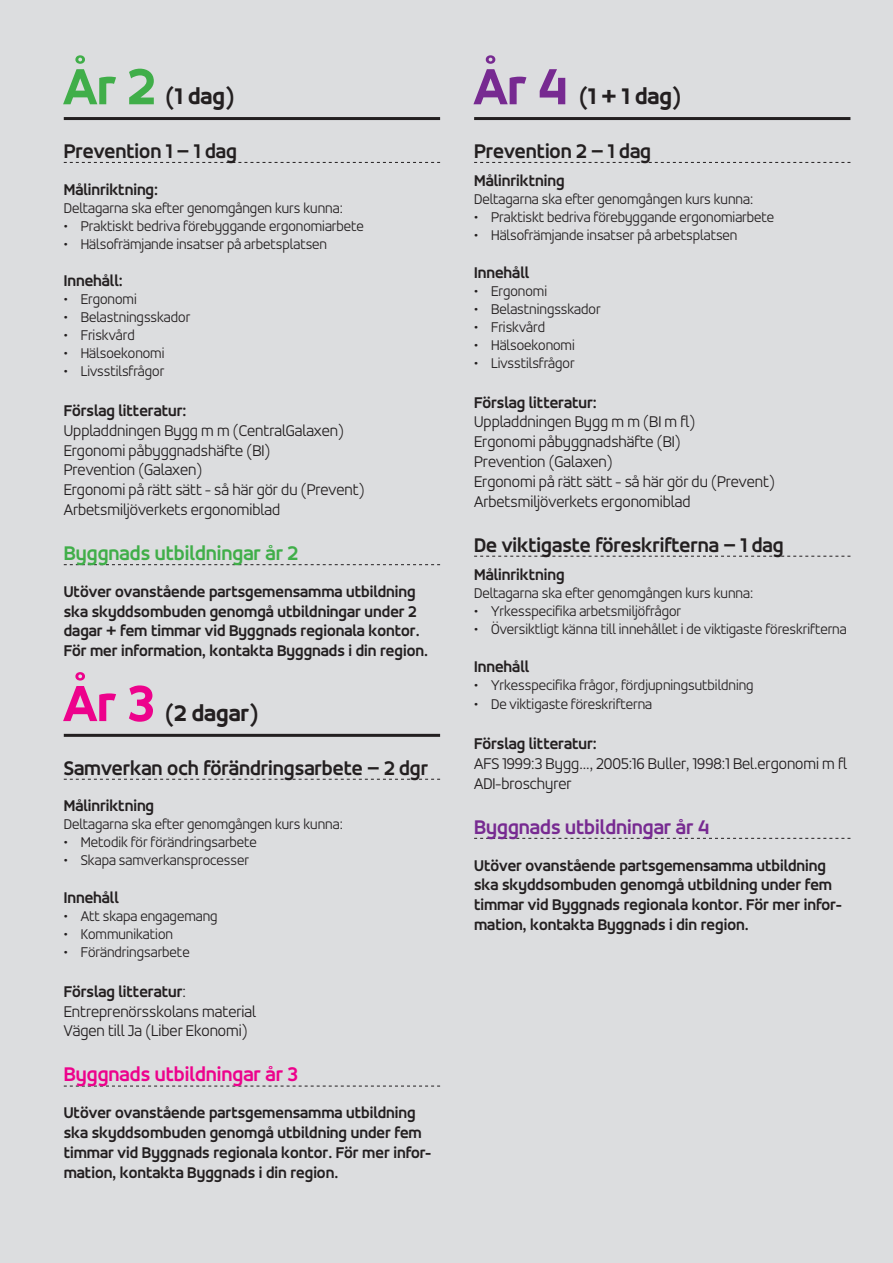
<style>
.page{position:relative;width:893px;height:1263px;background:#dcdddf}
.page>*{position:absolute;margin:0;border:0;box-sizing:border-box;transform-origin:0 0}
.År{font:800 54px "Accord Alt";color:#40ae49}
.År-2{font:800 54px "Accord Alt";color:#ed028c}
.År-3{font:800 54px "Accord Alt";color:#772a91}
.År-4{font:800 24px "Accord Alt";color:#231f20}
.Kurs{font:700 21px "Accord Alt";color:#231f20}
.Kurs-2{font:700 21px "Accord Alt";color:#40ae49}
.Kurs-3{font:700 21px "Accord Alt";color:#ed028c}
.Kurs-4{font:700 21px "Accord Alt";color:#772a91}
.Mellis{font:700 16.5px/19.8px "Accord Alt";color:#231f20}
.t1{font:300 16.5px "Accord Alt";color:#231f20}
.År-5{font:700 16.5px/19.8px "Accord Alt";color:#231f20}
.bröd{font:300 15px "Accord Alt";color:#231f20}
.s1{font-weight:300}
</style>
<div class="page">
<hr style="left:64px;top:117px;width:376px;height:3px;background:#231f20">
<svg style="left:64px;top:162px;width:376px;height:1px"></svg>
<svg style="left:64px;top:564px;width:376px;height:1px"></svg>
<hr style="left:64px;top:734px;width:376px;height:3px;background:#231f20">
<svg style="left:64px;top:779px;width:376px;height:1px"></svg>
<svg style="left:64px;top:1086px;width:376px;height:1px"></svg>
<hr style="left:474px;top:117px;width:376px;height:3px;background:#231f20">
<svg style="left:474px;top:162px;width:376px;height:1px"></svg>
<svg style="left:474px;top:556px;width:376px;height:1px"></svg>
<svg style="left:474px;top:838px;width:376px;height:1px"></svg>
<p class="År" style="left:64px;top:55px;width:93px">År 2</p>
<p class="År-4" style="left:166px;top:83px;width:70px">(1 dag)</p>
<p class="Kurs" style="left:64px;top:139px;width:175px">Prevention 1 – 1 dag</p>
<p class="Mellis" style="left:64px;top:179px;width:96px">Målinriktning:</p>
<p class="bröd" style="left:64px;top:199px;width:281px">Deltagarna ska efter genomgången kurs kunna:</p>
<p class="bröd" style="left:64px;top:217px;width:302px">• Praktiskt bedriva förebyggande ergonomiarbete</p>
<p class="bröd" style="left:64px;top:235px;width:265px">• Hälsofrämjande insatser på arbetsplatsen</p>
<p class="Mellis" style="left:64px;top:271px;width:60px">Innehåll:</p>
<p class="bröd" style="left:64px;top:291px;width:74px">• Ergonomi</p>
<p class="bröd" style="left:64px;top:309px;width:128px">• Belastningsskador</p>
<p class="bröd" style="left:64px;top:327px;width:72px">• Friskvård</p>
<p class="bröd" style="left:64px;top:345px;width:102px">• Hälsoekonomi</p>
<p class="bröd" style="left:64px;top:363px;width:102px">• Livsstilsfrågor</p>
<p class="År-5" style="left:64px;top:401px;width:124px">Förslag litteratur:</p>
<p class="t1" style="left:64px;top:421px;width:282px">Uppladdningen Bygg m m (CentralGalaxen)</p>
<p class="t1" style="left:64px;top:441px;width:208px">Ergonomi påbyggnadshäfte (BI)</p>
<p class="t1" style="left:64px;top:460px;width:140px">Prevention (Galaxen)</p>
<p class="t1" style="left:64px;top:480px;width:302px">Ergonomi på rätt sätt - så här gör du (Prevent)</p>
<p class="t1" style="left:64px;top:500px;width:218px">Arbetsmiljöverkets ergonomiblad</p>
<p class="Kurs-2" style="left:64px;top:541px;width:236px">Byggnads utbildningar år 2</p>
<p class="År-5" style="left:64px;top:581px;width:366px">Utöver ovanstående partsgemensamma utbildning ska skyddsombuden genomgå utbildningar under 2 dagar + fem timmar vid Byggnads regionala kontor.<br>För mer information, kontakta Byggnads i din region.</p>
<p class="År-2" style="left:64px;top:672px;width:92px">År 3</p>
<p class="År-4" style="left:165px;top:699px;width:95px">(2 dagar)</p>
<p class="Kurs" style="left:64px;top:755px;width:366px">Samverkan och förändringsarbete – 2 dgr</p>
<p class="Mellis" style="left:64px;top:796px;width:92px">Målinriktning</p>
<p class="bröd" style="left:64px;top:816px;width:281px">Deltagarna ska efter genomgången kurs kunna:</p>
<p class="bröd" style="left:64px;top:834px;width:195px">• Metodik för förändringsarbete</p>
<p class="bröd" style="left:64px;top:852px;width:187px">• Skapa samverkansprocesser</p>
<p class="Mellis" style="left:64px;top:888px;width:56px">Innehåll</p>
<p class="bröd" style="left:64px;top:908px;width:155px">• Att skapa engagemang</p>
<p class="bröd" style="left:64px;top:926px;width:111px">• Kommunikation</p>
<p class="bröd" style="left:64px;top:944px;width:127px">• Förändringsarbete</p>
<p class="År-5" style="left:64px;top:981px;width:124px">Förslag litteratur<span class="s1">:</span></p>
<p class="t1" style="left:64px;top:1002px;width:194px">Entreprenörsskolans material</p>
<p class="t1" style="left:64px;top:1021px;width:185px">Vägen till Ja (Liber Ekonomi)</p>
<p class="Kurs-3" style="left:64px;top:1062px;width:235px">Byggnads utbildningar år 3</p>
<p class="Mellis" style="left:64px;top:1103px;width:369px">Utöver ovanstående partsgemensamma utbildning ska skyddsombuden genomgå utbildning under fem timmar vid Byggnads regionala kontor. För mer infor&shy;mation, kontakta Byggnads i din region.</p>
<p class="År-3" style="left:474px;top:55px;width:94px">År 4</p>
<p class="År-4" style="left:579px;top:83px;width:104px">(1 + 1 dag)</p>
<p class="Kurs" style="left:474px;top:139px;width:178px">Prevention 2 – 1 dag</p>
<p class="Mellis" style="left:474px;top:171px;width:92px">Målinriktning</p>
<p class="bröd" style="left:474px;top:190px;width:281px">Deltagarna ska efter genomgången kurs kunna:</p>
<p class="bröd" style="left:474px;top:208px;width:302px">• Praktiskt bedriva förebyggande ergonomiarbete</p>
<p class="bröd" style="left:474px;top:226px;width:265px">• Hälsofrämjande insatser på arbetsplatsen</p>
<p class="Mellis" style="left:474px;top:263px;width:56px">Innehåll</p>
<p class="bröd" style="left:474px;top:282px;width:74px">• Ergonomi</p>
<p class="bröd" style="left:474px;top:300px;width:128px">• Belastningsskador</p>
<p class="bröd" style="left:474px;top:318px;width:72px">• Friskvård</p>
<p class="bröd" style="left:474px;top:336px;width:102px">• Hälsoekonomi</p>
<p class="bröd" style="left:474px;top:354px;width:102px">• Livsstilsfrågor</p>
<p class="År-5" style="left:474px;top:392px;width:124px">Förslag litteratur:</p>
<p class="t1" style="left:474px;top:412px;width:223px">Uppladdningen Bygg m m (BI m fl)</p>
<p class="t1" style="left:474px;top:432px;width:208px">Ergonomi påbyggnadshäfte (BI)</p>
<p class="t1" style="left:474px;top:452px;width:140px">Prevention (Galaxen)</p>
<p class="t1" style="left:474px;top:472px;width:302px">Ergonomi på rätt sätt - så här gör du (Prevent)</p>
<p class="t1" style="left:474px;top:492px;width:218px">Arbetsmiljöverkets ergonomiblad</p>
<p class="Kurs" style="left:474px;top:532px;width:311px">De viktigaste föreskrifterna – 1 dag</p>
<p class="Mellis" style="left:474px;top:564px;width:92px">Målinriktning</p>
<p class="bröd" style="left:474px;top:584px;width:281px">Deltagarna ska efter genomgången kurs kunna:</p>
<p class="bröd" style="left:474px;top:602px;width:209px">• Yrkesspecifika arbetsmiljöfrågor</p>
<p class="bröd" style="left:474px;top:620px;width:374px">• Översiktligt känna till innehållet i de viktigaste föreskrifterna</p>
<p class="Mellis" style="left:474px;top:656px;width:56px">Innehåll</p>
<p class="bröd" style="left:474px;top:676px;width:281px">• Yrkesspecifika frågor, fördjupningsutbildning</p>
<p class="bröd" style="left:474px;top:696px;width:180px">• De viktigaste föreskrifterna</p>
<p class="År-5" style="left:474px;top:734px;width:124px">Förslag litteratur:</p>
<p class="t1" style="left:474px;top:754px;width:374px">AFS 1999:3 Bygg..., 2005:16 Buller, 1998:1 Bel.ergonomi m fl</p>
<p class="t1" style="left:474px;top:774px;width:99px">ADI-broschyrer</p>
<p class="Kurs-4" style="left:474px;top:815px;width:236px">Byggnads utbildningar år 4</p>
<p class="Mellis" style="left:474px;top:855px;width:369px">Utöver ovanstående partsgemensamma utbildning ska skyddsombuden genomgå utbildning under fem timmar vid Byggnads regionala kontor. För mer infor&shy;mation, kontakta Byggnads i din region.</p>
</div>
